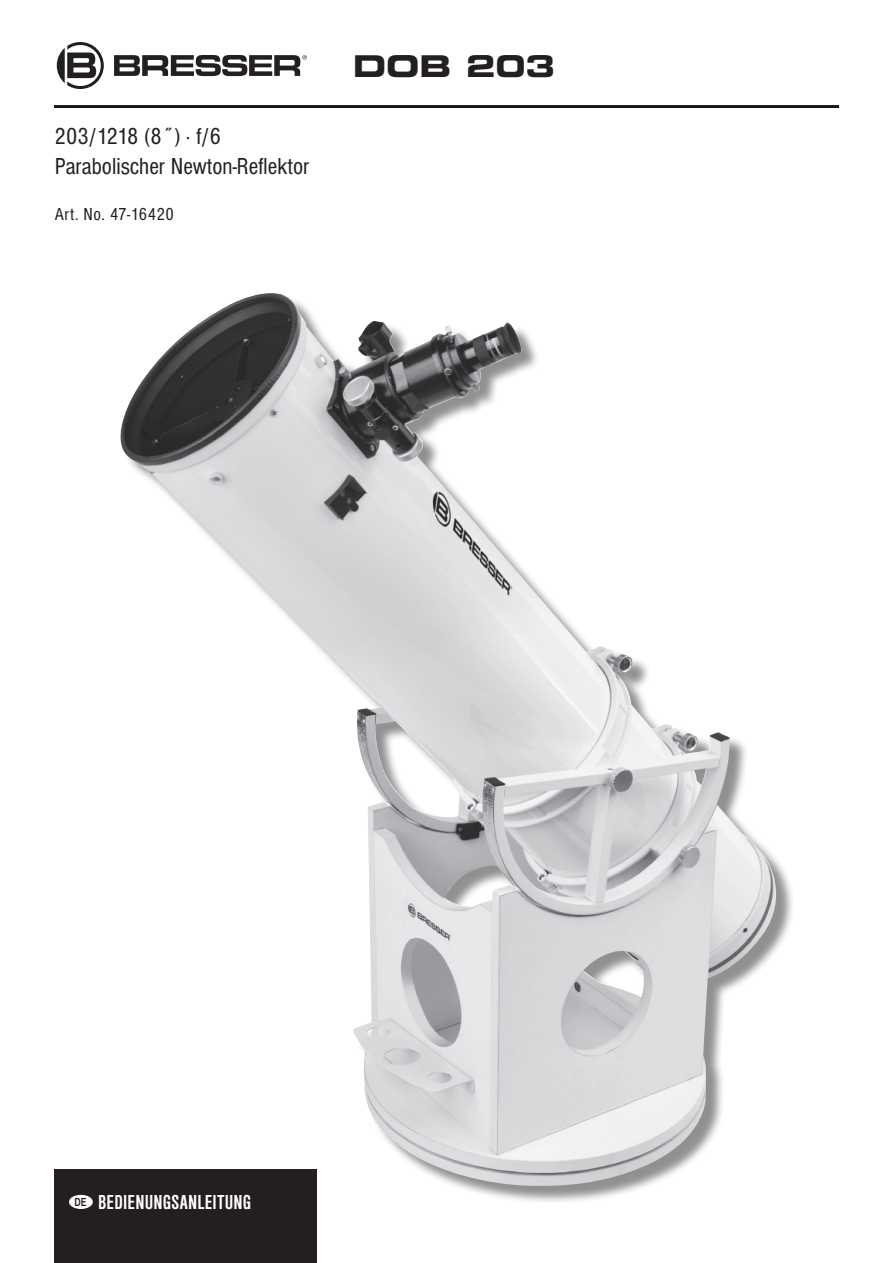
<style>
.page{position:relative;width:893px;height:1263px;background:#fff}
.page>*{position:absolute;margin:0;border:0;box-sizing:border-box;transform-origin:0 0}
.t1{font:30px "Eurostile Bold Extended Two";color:#231f20}
.t2{font:24px/30px "Nimbus San D Reg Con";color:#231f20}
.t3{font:21px "Nimbus San D Bol Con";letter-spacing:.01em;color:#fff}
.t4{font:18px "Nimbus San D Reg Con";letter-spacing:.025em;color:#231f20}
.s1{font-family:"Nimbus San D";font-weight:700;font-size:12.15px;color:#231f20}
</style>
<div class="page">
<hr style="left:54px;top:105px;width:785px;height:3px;background:#1a161a">
<div style="left:123px;top:296px;width:672px;height:908px;background:#231f20;opacity:.5"></div>
<img style="left:120px;top:305px;width:669px;height:882px">
<div style="left:54px;top:1169px;width:262px;height:94px;background:#231f20"></div>
<div style="left:70px;top:1195px;width:22px;height:13px;background:#fff;border-radius:50%"></div>
<div style="left:69px;top:1195px;width:24px;height:14px;border:2px solid #fff;border-radius:50%"></div>
<svg style="left:114px;top:55px;width:193px;height:21px"></svg>
<svg style="left:57px;top:42px;width:47px;height:47px"></svg>
<p class="t2" style="left:55px;top:122px;width:256px">203/1218 (8˝) · f/6<br>Parabolischer Newton-Reflektor</p>
<p class="t4" style="left:55px;top:204px;width:121px">Art. No. 47-16420</p>
<p class="t1" style="left:353px;top:45px;width:204px">DOB 203</p>
<p class="t3" style="left:75px;top:1191px;width:160px"><span class="s1">DE</span> BEDIENUNGSANLEITUNG</p>
</div>
